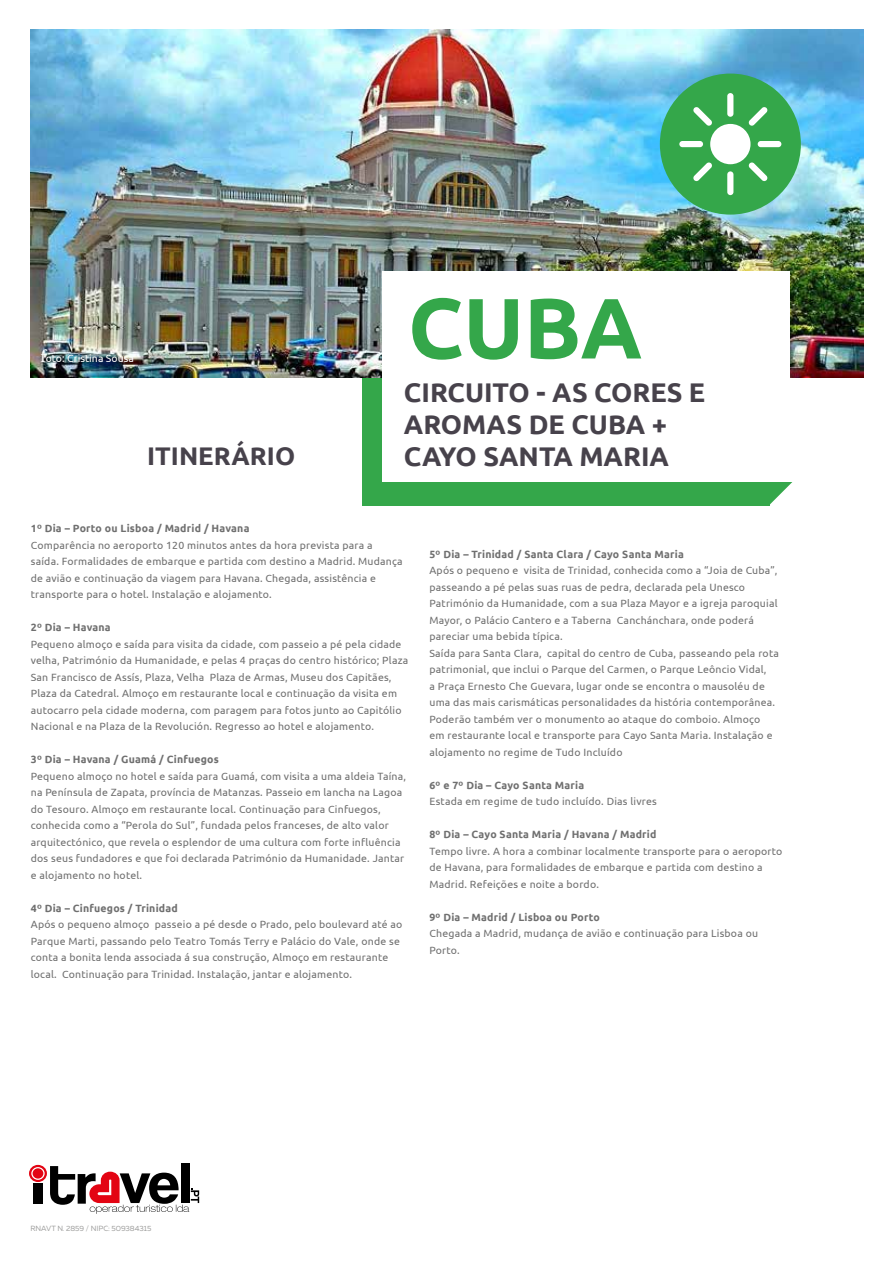
<style>
.page{position:relative;width:893px;height:1263px;background:#fff}
.page>*{position:absolute;margin:0;border:0;box-sizing:border-box;transform-origin:0 0}
.t1{font:700 85.5px "Ubuntu";color:#34a74a}
.t2{font:700 27px/32.4px "Ubuntu";color:#47424b}
.t3{font:700 25.5px "Ubuntu";color:#47424b}
.t4{font:10.5px/16.5px "Ubuntu";letter-spacing:.02em;color:#6f6f6f}
.t5{font:700 10.5px "Ubuntu";letter-spacing:.02em;color:#6f6f6f}
.t6{font:10.5px "Ubuntu";color:#fff}
.t7{font:7.5px "Muller Regular 3";letter-spacing:-.01em;color:#9d9d9c}
.s1{font-family:"Minion Pro";font-size:18px}
</style>
<div class="page">
<img style="left:31px;top:30px;width:833px;height:348px">
<div style="left:660px;top:74px;width:141px;height:141px;background:#34a74a;border-radius:50%"></div>
<div style="left:727px;top:93px;width:6px;height:24px;background:#fff;border-radius:3px"></div>
<div style="left:727px;top:171px;width:6px;height:24px;background:#fff;border-radius:3px"></div>
<div style="left:758px;top:141px;width:23px;height:6px;background:#fff;border-radius:3px"></div>
<div style="left:679px;top:141px;width:24px;height:6px;background:#fff;border-radius:3px"></div>
<svg style="left:748px;top:162px;width:20px;height:19px"></svg>
<svg style="left:693px;top:107px;width:19px;height:19px"></svg>
<svg style="left:693px;top:162px;width:19px;height:19px"></svg>
<svg style="left:748px;top:107px;width:20px;height:19px"></svg>
<div style="left:710px;top:124px;width:40px;height:40px;background:#fff;border-radius:50%"></div>
<div style="left:181px;top:1163px;width:8px;height:40px;background:#000"></div>
<svg style="left:29px;top:1165px;width:170px;height:49px"></svg>
<div style="left:362px;top:378px;width:407px;height:127px;background:#34a74a"></div>
<svg style="left:769px;top:482px;width:23px;height:23px"></svg>
<div style="left:383px;top:272px;width:407px;height:210px;background:#fff"></div>
<p class="t6" style="left:40px;top:352px;width:95px"><span class="s1">f</span>oto: Cristina Sousa</p>
<h3 class="t3" style="left:147px;top:440px;width:149px">ITINERÁRIO</h3>
<h1 class="t1" style="left:408px;top:276px;width:236px">CUBA</h1>
<h2 class="t2" style="left:404px;top:375px;width:303px">CIRCUITO - AS CORES E<br>AROMAS DE CUBA +<br>CAYO SANTA MARIA</h2>
<p class="t5" style="left:31px;top:522px;width:220px">1º Dia – Porto ou Lisboa / Madrid / Havana</p>
<p class="t4" style="left:31px;top:536px;width:373px">Comparência no aeroporto 120 minutos antes da hora prevista para a saída. Formalidades de embarque e partida com destino a Madrid. Mudança de avião e continuação da viagem para Havana. Chegada, assistência e transporte para o hotel. Instalação e alojamento.</p>
<p class="t5" style="left:31px;top:621px;width:81px">2º Dia – Havana</p>
<p class="t4" style="left:31px;top:635px;width:379px">Pequeno almoço e saída para visita da cidade, com passeio a pé pela cidade velha, Património da Humanidade, e pelas 4 praças do centro histórico; Plaza San Francisco de Assís, Plaza, Velha Plaza de Armas, Museu dos Capitães, Plaza da Catedral. Almoço em restaurante local e continuação da visita em autocarro pela cidade moderna, com paragem para fotos junto ao Capitólio Nacional e na Plaza de la Revolución. Regresso ao hotel e alojamento.</p>
<p class="t5" style="left:31px;top:753px;width:190px">3º Dia – Havana / Guamá / Cinfuegos</p>
<p class="t4" style="left:31px;top:767px;width:377px">Pequeno almoço no hotel e saída para Guamá, com visita a uma aldeia Taína, na Península de Zapata, província de Matanzas. Passeio em lancha na Lagoa do Tesouro. Almoço em restaurante local. Continuação para Cinfuegos, conhecida como a “Perola do Sul”, fundada pelos franceses, de alto valor arquitectónico, que revela o esplendor de uma cultura com forte influência dos seus fundadores e que foi declarada Património da Humanidade. Jantar e alojamento no hotel.</p>
<p class="t5" style="left:31px;top:902px;width:149px">4º Dia – Cinfuegos / Trinidad</p>
<p class="t4" style="left:31px;top:916px;width:373px">Após o pequeno almoço passeio a pé desde o Prado, pelo boulevard até ao Parque Marti, passando pelo Teatro Tomás Terry e Palácio do Vale, onde se conta a bonita lenda associada á sua construção, Almoço em restaurante local. Continuação para Trinidad. Instalação, jantar e alojamento.</p>
<p class="t5" style="left:429px;top:547px;width:256px">5º Dia – Trinidad / Santa Clara / Cayo Santa Maria</p>
<p class="t4" style="left:429px;top:562px;width:351px">Após o pequeno e visita de Trinidad, conhecida como a “Joia de Cuba”, passeando a pé pelas suas ruas de pedra, declarada pela Unesco Património da Humanidade, com a sua Plaza Mayor e a igreja paroquial Mayor, o Palácio Cantero e a Taberna Canchánchara, onde poderá pareciar uma bebida típica.<br>Saída para Santa Clara, capital do centro de Cuba, passeando pela rota patrimonial, que inclui o Parque del Carmen, o Parque Leôncio Vidal,<br>a Praça Ernesto Che Guevara, lugar onde se encontra o mausoléu de uma das mais carismáticas personalidades da história contemporânea.<br>Poderão também ver o monumento ao ataque do comboio. Almoço<br>em restaurante local e transporte para Cayo Santa Maria. Instalação e alojamento no regime de Tudo Incluído</p>
<p class="t5" style="left:429px;top:778px;width:156px">6º e 7º Dia – Cayo Santa Maria</p>
<p class="t4" style="left:429px;top:793px;width:229px">Estada em regime de tudo incluído. Dias livres</p>
<p class="t5" style="left:429px;top:828px;width:229px">8º Dia – Cayo Santa Maria / Havana / Madrid</p>
<p class="t4" style="left:429px;top:842px;width:354px">Tempo livre. A hora a combinar localmente transporte para o aeroporto de Havana, para formalidades de embarque e partida com destino a<br>Madrid. Refeições e noite a bordo.</p>
<p class="t5" style="left:429px;top:910px;width:172px">9º Dia – Madrid / Lisboa ou Porto</p>
<p class="t4" style="left:429px;top:925px;width:330px">Chegada a Madrid, mudança de avião e continuação para Lisboa ou<br>Porto.</p>
<p class="t7" style="left:31px;top:1224px;width:122px">RNAVT N. 2859 / NIPC: 509384315</p>
</div>
